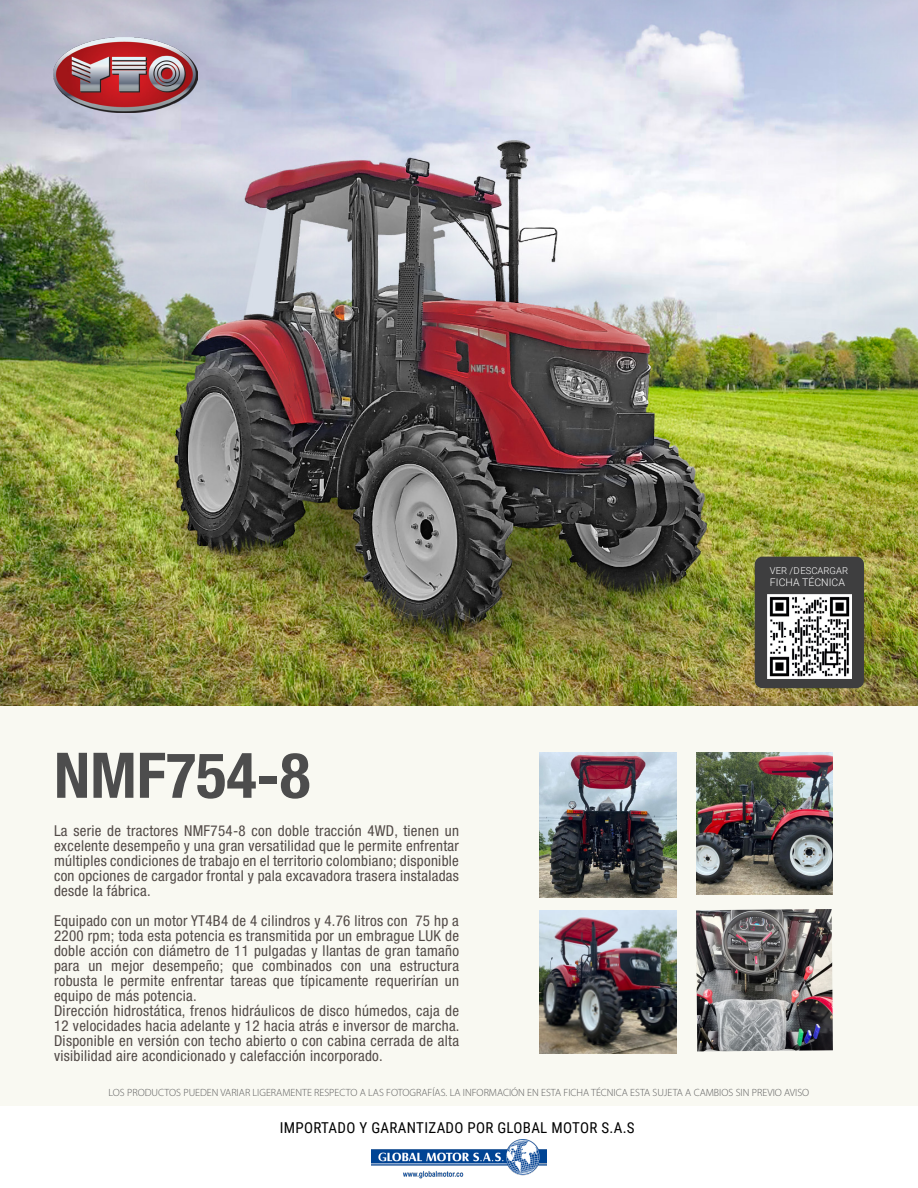
<style>
.page{position:relative;width:918px;height:1188px;background:#fff}
.page>*{position:absolute;margin:0;border:0;box-sizing:border-box;transform-origin:0 0}
.Titulos_principales{font:700 condensed 63px "Helvetica Neue LT Std";color:#4d4d4d}
.Estilo_de_párrafo_1{font:condensed 15px/15px "Helvetica Neue LT Std";letter-spacing:.02em;color:#524a47;text-align:justify}
.t1{font:15px "Roboto Condensed";letter-spacing:.02em;color:#000}
.t2{font:300 10.5px "Myriad Pro";color:#5c5c5c}
.t3{font:300 10.5px "Roboto";color:#fff}
.t4{font:300 9.45px "Roboto";color:#fff}
</style>
<div class="page">
<img style="left:372px;top:1140px;width:174px;height:38px">
<img style="left:0;top:0;width:918px;height:706px">
<div style="left:0;top:706px;width:918px;height:400px;background:#f9f9f2"></div>
<img style="left:539px;top:753px;width:137px;height:144px">
<img style="left:696px;top:909px;width:137px;height:142px">
<img style="left:539px;top:911px;width:137px;height:143px">
<img style="left:696px;top:753px;width:137px;height:141px">
<img style="left:54px;top:37px;width:143px;height:75px">
<div style="left:755px;top:557px;width:109px;height:131px;background:#3e3e3f;border-radius:8px"></div>
<img style="left:767px;top:595px;width:84px;height:84px">
<p class="Titulos_principales" style="left:54px;top:737px;width:258px">NMF754-8</p>
<p class="t4" style="left:770px;top:564px;width:80px">VER /DESCARGAR</p>
<p class="t3" style="left:770px;top:575px;width:76px">FICHA TÉCNICA</p>
<p class="Estilo_de_párrafo_1" style="left:54px;top:823px;width:407px">La serie de tractores NMF754-8 con doble tracción 4WD, tienen un excelente desempeño y una gran versatilidad que le permite enfrentar múltiples condiciones de trabajo en el territorio colombiano; disponible con opciones de cargador frontal y pala excavadora trasera instaladas desde la fábrica.</p>
<p class="Estilo_de_párrafo_1" style="left:54px;top:913px;width:407px">Equipado con un motor YT4B4 de 4 cilindros y 4.76 litros con 75 hp a 2200 rpm; toda esta potencia es transmitida por un embrague LUK de doble acción con diámetro de 11 pulgadas y llantas de gran tamaño para un mejor desempeño; que combinados con una estructura robusta le permite enfrentar tareas que típicamente requerirían un equipo de más potencia.</p>
<p class="Estilo_de_párrafo_1" style="left:54px;top:1003px;width:407px">Dirección hidrostática, frenos hidráulicos de disco húmedos, caja de 12 velocidades hacia adelante y 12 hacia atrás e inversor de marcha.<br>Disponible en versión con techo abierto o con cabina cerrada de alta visibilidad aire acondicionado y calefacción incorporado.</p>
<p class="t2" style="left:109px;top:1086px;width:702px">LOS PRODUCTOS PUEDEN VARIAR LIGERAMENTE RESPECTO A LAS FOTOGRAFÍAS. LA INFORMACIÓN EN ESTA FICHA TÉCNICA ESTA SUJETA A CAMBIOS SIN PREVIO AVISO</p>
<p class="t1" style="left:280px;top:1117px;width:356px">IMPORTADO Y GARANTIZADO POR GLOBAL MOTOR S.A.S</p>
</div>
